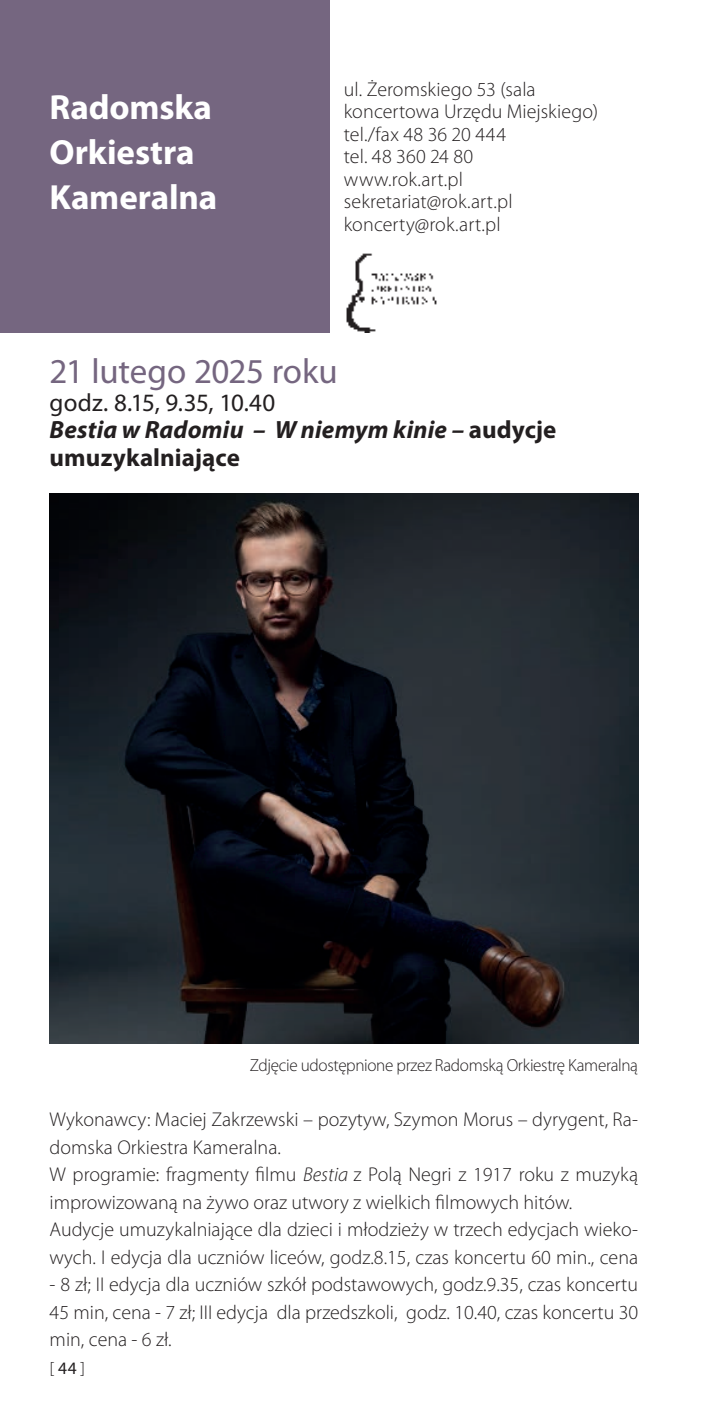
<style>
.page{position:relative;width:709px;height:1418px;background:#fff}
.page>*{position:absolute;margin:0;border:0;box-sizing:border-box;transform-origin:0 0}
.t1{font:700 35px/45px "Myriad Pro";letter-spacing:-.005em;color:#fff}
.t2{font:35px "Myriad Pro";letter-spacing:-.005em;color:#756680}
.t3{font:italic 700 25px/27.5px "Myriad Pro";letter-spacing:.005em;color:#231f20}
.t4{font:300 20px/27.5px "Myriad Pro";color:#231f20}
.t5{font:300 17.5px "Myriad Pro";letter-spacing:-.02em;color:#231f20}
.s1{font-weight:400;font-style:normal}
.s2{font-style:normal}
.s3{font-style:italic}
.s4{font-weight:400}
</style>
<div class="page">
<img style="left:346px;top:253px;width:91px;height:79px">
<div style="left:0;top:0;width:330px;height:332px;background:#756680"></div>
<img style="left:50px;top:493px;width:588px;height:550px">
<h1 class="t1" style="left:50px;top:84px;width:169px">Radomska<br>Orkiestra<br>Kameralna</h1>
<p class="t4" style="left:344px;top:78px;width:256px;line-height:22.5px">ul. Żeromskiego 53 (sala koncertowa Urzędu Miejskiego) tel./fax 48 36 20 444<br>tel. 48 360 24 80<br>www.rok.art.pl sekretariat@rok.art.pl koncerty@rok.art.pl</p>
<h1 class="t2" style="left:50px;top:350px;width:290px">21 lutego 2025 roku</h1>
<p class="t3" style="left:50px;top:388px;width:508px"><span class="s1">godz. 8.15, 9.35, 10.40<br></span>Bestia w Radomiu – W niemym kinie – <span class="s2">audycje umuzykalniające</span></p>
<p class="t5" style="left:250px;top:1054px;width:389px">Zdjęcie udostępnione przez Radomską Orkiestrę Kameralną</p>
<p class="t4" style="left:50px;top:1105px;width:590px">Wykonawcy: Maciej Zakrzewski – pozytyw, Szymon Morus – dyrygent, Ra&shy;domska Orkiestra Kameralna.<br>W programie: fragmenty filmu <span class="s3">Bestia</span> z Polą Negri z 1917 roku z muzyką improwizowaną na żywo oraz utwory z wielkich filmowych hitów.<br>Audycje umuzykalniające dla dzieci i młodzieży w trzech edycjach wieko&shy;wych. I edycja dla uczniów liceów, godz.8.15, czas koncertu 60 min., cena</p>
<p class="t4" style="left:50px;top:1270px;width:590px;text-align:justify">- 8 zł; II edycja dla uczniów szkół podstawowych, godz.9.35, czas koncertu 45 min, cena - 7 zł; III edycja dla przedszkoli, godz. 10.40, czas koncertu 30 min, cena - 6 zł.</p>
<p class="t5" style="left:50px;top:1357px;width:37px">[ <span class="s4">44</span> ]</p>
</div>
